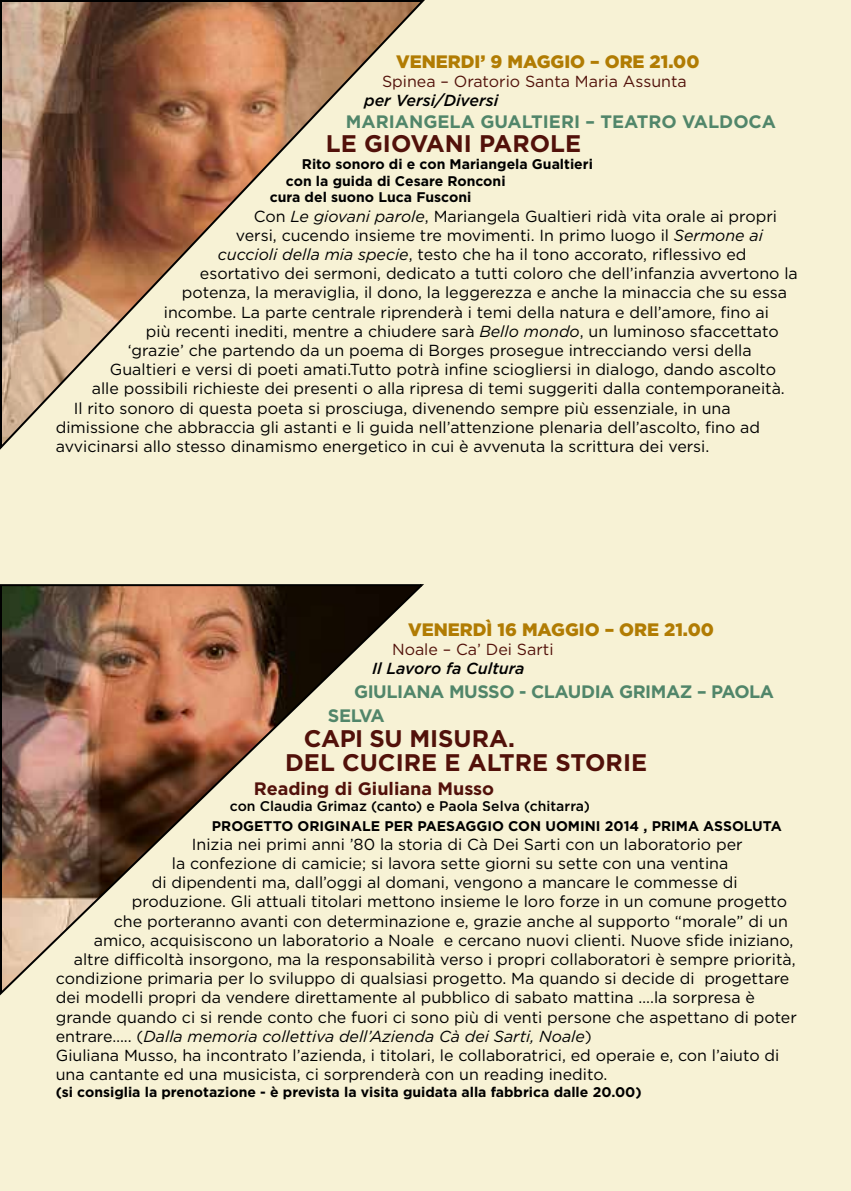
<style>
.page{position:relative;width:851px;height:1191px;background:#fff}
.page>*{position:absolute;margin:0;border:0;box-sizing:border-box;transform-origin:0 0}
.t1{font:700 24px/24px "Gotham HTF";color:#52110a}
.t2{font:900 18px "Gotham HTF";color:#b17c03}
.t3{font:700 18px/24px "Gotham HTF";letter-spacing:-.025em;color:#51866a}
.t4{font:700 18px "Gotham HTF";color:#51866a}
.t5{font:700 18px "Gotham HTF";color:#52110a}
.t6{font:16px "Gotham HTF";color:#000}
.t7{font:italic 16px "Gotham HTF";color:#000}
.t8{font:16px "Gotham HTF";color:#52110a}
.t9{font:italic 500 16px "Gotham HTF";color:#000}
.t10{font:700 14px "Gotham HTF";color:#000}
.t11{font:500 14px "Gotham HTF";color:#000}
.s1{font-style:italic}
.s2{font-style:normal}
</style>
<div class="page">
<div style="left:0;top:0;width:850px;height:1191px;background:#f7f2d5"></div>
<svg style="left:0;top:0;width:425px;height:450px"></svg>
<img style="left:0;top:584px;width:424px;height:412px">
<p class="t2" style="left:396px;top:51px;width:305px">VENERDI’ 9 MAGGIO – ORE 21.00</p>
<p class="t8" style="left:382px;top:73px;width:306px">Spinea – Oratorio Santa Maria Assunta</p>
<p class="t9" style="left:364px;top:92px;width:136px">per Versi/Diversi</p>
<p class="t4" style="left:346px;top:111px;width:431px">MARIANGELA GUALTIERI – TEATRO VALDOCA</p>
<h1 class="t1" style="left:326px;top:131px;width:257px">LE GIOVANI PAROLE</h1>
<p class="t10" style="left:302px;top:156px;width:292px">Rito sonoro di e con Mariangela Gualtieri</p>
<p class="t10" style="left:286px;top:172px;width:221px">con la guida di Cesare Ronconi</p>
<p class="t10" style="left:270px;top:189px;width:203px">cura del suono Luca Fusconi</p>
<p class="t6" style="left:254px;top:207px;width:524px">Con <span class="s1">Le giovani parole</span>, Mariangela Gualtieri ridà vita orale ai propri</p>
<p class="t6" style="left:236px;top:226px;width:528px">versi, cucendo insieme tre movimenti. In primo luogo il <span class="s1">Sermone ai</span></p>
<p class="t6" style="left:218px;top:245px;width:530px"><span class="s1">cuccioli della mia specie</span>, testo che ha il tono accorato, riflessivo ed</p>
<p class="t6" style="left:200px;top:265px;width:599px">esortativo dei sermoni, dedicato a tutti coloro che dell’infanzia avvertono la</p>
<p class="t6" style="left:182px;top:284px;width:606px">potenza, la meraviglia, il dono, la leggerezza e anche la minaccia che su essa</p>
<p class="t6" style="left:164px;top:303px;width:606px">incombe. La parte centrale riprenderà i temi della natura e dell’amore, fino ai</p>
<p class="t6" style="left:146px;top:322px;width:634px">più recenti inediti, mentre a chiudere sarà <span class="s1">Bello mondo</span>, un luminoso sfaccettato</p>
<p class="t6" style="left:128px;top:341px;width:625px">‘grazie’ che partendo da un poema di Borges prosegue intrecciando versi della</p>
<p class="t6" style="left:110px;top:361px;width:667px">Gualtieri e versi di poeti amati.Tutto potrà infine sciogliersi in dialogo, dando ascolto</p>
<p class="t6" style="left:92px;top:380px;width:694px">alle possibili richieste dei presenti o alla ripresa di temi suggeriti dalla contemporaneità.</p>
<p class="t6" style="left:74px;top:399px;width:658px">Il rito sonoro di questa poeta si prosciuga, divenendo sempre più essenziale, in una</p>
<p class="t6" style="left:56px;top:418px;width:705px">dimissione che abbraccia gli astanti e li guida nell’attenzione plenaria dell’ascolto, fino ad</p>
<p class="t6" style="left:56px;top:437px;width:655px">avvicinarsi allo stesso dinamismo energetico in cui è avvenuta la scrittura dei versi.</p>
<p class="t2" style="left:408px;top:619px;width:307px">VENERDÌ 16 MAGGIO – ORE 21.00</p>
<p class="t8" style="left:392px;top:641px;width:163px">Noale – Ca’ Dei Sarti</p>
<p class="t9" style="left:372px;top:659px;width:154px">Il Lavoro fa Cultura</p>
<p class="t3" style="left:328px;top:679px;width:447px;text-indent:26px">GIULIANA MUSSO - CLAUDIA GRIMAZ – PAOLA<br>SELVA</p>
<h1 class="t1" style="left:285px;top:725px;width:363px;text-indent:19px">CAPI SU MISURA.<br>DEL CUCIRE E ALTRE STORIE</h1>
<p class="t5" style="left:254px;top:777px;width:242px">Reading di Giuliana Musso</p>
<p class="t11" style="left:230px;top:798px;width:361px">con Claudia Grimaz (canto) e Paola Selva (chitarra)</p>
<p class="t10" style="left:212px;top:817px;width:571px">PROGETTO ORIGINALE PER PAESAGGIO CON UOMINI 2014 , PRIMA ASSOLUTA</p>
<p class="t6" style="left:192px;top:835px;width:552px">Inizia nei primi anni ’80 la storia di Cà Dei Sarti con un laboratorio per</p>
<p class="t6" style="left:172px;top:854px;width:558px">la confezione di camicie; si lavora sette giorni su sette con una ventina</p>
<p class="t6" style="left:152px;top:873px;width:587px">di dipendenti ma, dall’oggi al domani, vengono a mancare le commesse di</p>
<p class="t6" style="left:132px;top:893px;width:656px">produzione. Gli attuali titolari mettono insieme le loro forze in un comune progetto</p>
<p class="t6" style="left:114px;top:912px;width:675px">che porteranno avanti con determinazione e, grazie anche al supporto “morale” di un</p>
<p class="t6" style="left:94px;top:931px;width:701px">amico, acquisiscono un laboratorio a Noale e cercano nuovi clienti. Nuove sfide iniziano,</p>
<p class="t6" style="left:74px;top:950px;width:723px">altre difficoltà insorgono, ma la responsabilità verso i propri collaboratori è sempre priorità,</p>
<p class="t6" style="left:56px;top:969px;width:735px">condizione primaria per lo sviluppo di qualsiasi progetto. Ma quando si decide di progettare</p>
<p class="t6" style="left:56px;top:989px;width:700px">dei modelli propri da vendere direttamente al pubblico di sabato mattina ….la sorpresa è</p>
<p class="t6" style="left:56px;top:1008px;width:742px">grande quando ci si rende conto che fuori ci sono più di venti persone che aspettano di poter</p>
<p class="t7" style="left:56px;top:1027px;width:537px"><span class="s2">entrare….. (</span>Dalla memoria collettiva dell’Azienda Cà dei Sarti, Noale<span class="s2">)</span></p>
<p class="t6" style="left:56px;top:1046px;width:725px">Giuliana Musso, ha incontrato l’azienda, i titolari, le collaboratrici, ed operaie e, con l’aiuto di</p>
<p class="t6" style="left:56px;top:1065px;width:553px">una cantante ed una musicista, ci sorprenderà con un reading inedito.</p>
<p class="t10" style="left:56px;top:1084px;width:587px">(si consiglia la prenotazione - è prevista la visita guidata alla fabbrica dalle 20.00)</p>
</div>
